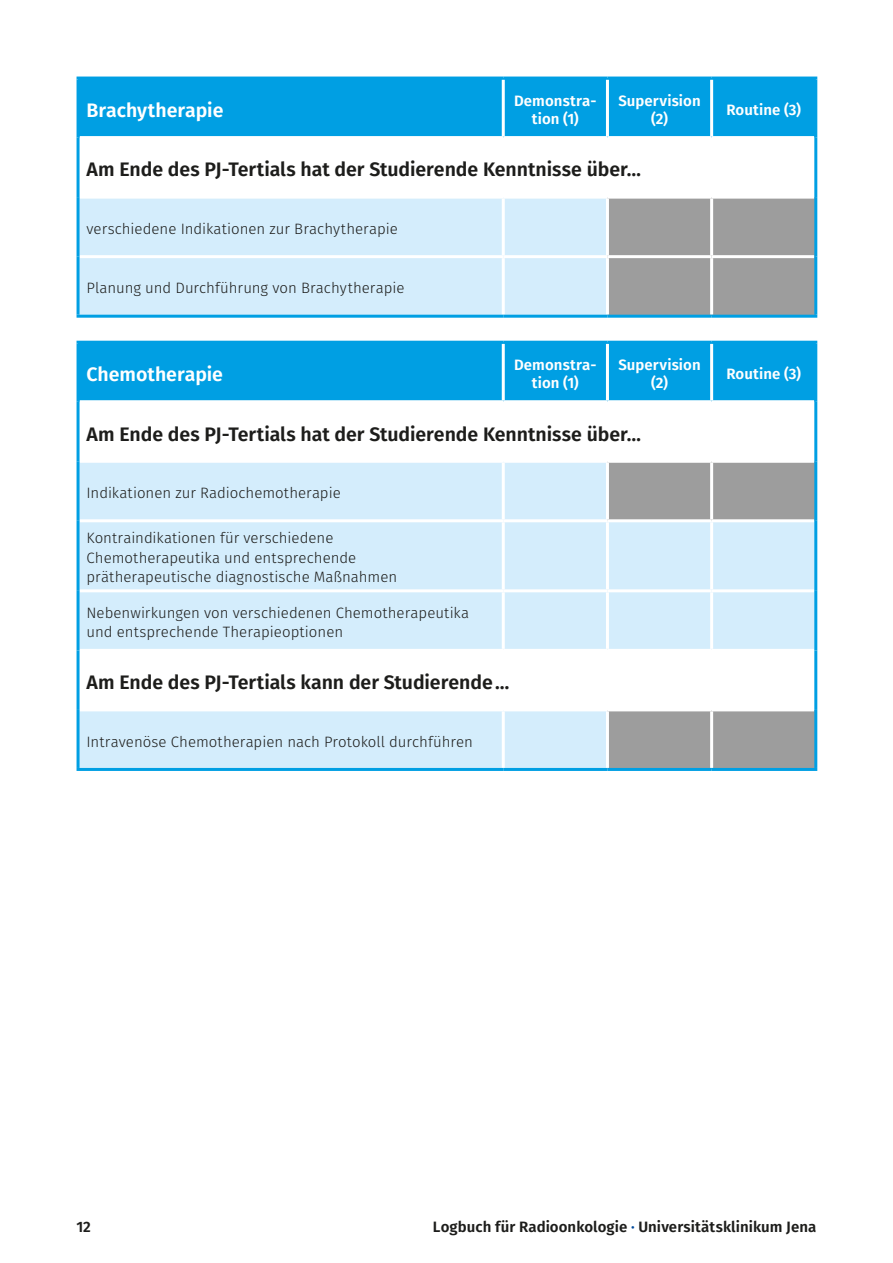
<style>
.page{position:relative;width:893px;height:1263px;background:#fff}
.page>*{position:absolute;margin:0;border:0;box-sizing:border-box;transform-origin:0 0}
.t1{font:600 19.5px "Fira Sans";letter-spacing:-.005em;color:#1d1d1b}
.t2{font:600 19.5px "Fira Sans";color:#fff}
.t3{font:300 15px/19.5px "Fira Sans";color:#1d1d1b}
.t4{font:600 15px/18px "Fira Sans";letter-spacing:.005em;color:#fff;text-align:center}
.t5{font:600 15px "Fira Sans";letter-spacing:.005em;color:#1d1d1b}
.s1{color:#00499a}
</style>
<div class="page">
<div style="left:80px;top:80px;width:734px;height:56px;background:#009fe3"></div>
<div style="left:80px;top:199px;width:422px;height:116px;background:#d4edfc"></div>
<svg style="left:505px;top:199px;width:309px;height:116px;background:#aeb7bc"></svg>
<hr style="left:502px;top:80px;width:3px;height:56px;background:#fff">
<hr style="left:606px;top:80px;width:3px;height:56px;background:#fff">
<hr style="left:710px;top:80px;width:3px;height:56px;background:#fff">
<hr style="left:606px;top:199px;width:3px;height:56px;background:#fff">
<hr style="left:710px;top:199px;width:3px;height:56px;background:#fff">
<hr style="left:80px;top:255px;width:423px;height:3px;background:#fff">
<hr style="left:503px;top:255px;width:104px;height:3px;background:#fff">
<hr style="left:607px;top:255px;width:105px;height:3px;background:#fff">
<hr style="left:606px;top:258px;width:3px;height:57px;background:#fff">
<hr style="left:712px;top:255px;width:102px;height:3px;background:#fff">
<hr style="left:710px;top:258px;width:3px;height:57px;background:#fff">
<hr style="left:77px;top:80px;width:3px;height:58px;background:#009fe3">
<hr style="left:77px;top:77px;width:426px;height:3px;background:#009fe3">
<hr style="left:503px;top:77px;width:104px;height:3px;background:#009fe3">
<hr style="left:607px;top:77px;width:105px;height:3px;background:#009fe3">
<hr style="left:712px;top:77px;width:105px;height:3px;background:#009fe3">
<hr style="left:814px;top:80px;width:3px;height:58px;background:#009fe3">
<hr style="left:77px;top:138px;width:3px;height:59px;background:#009fe3">
<hr style="left:814px;top:138px;width:3px;height:59px;background:#009fe3">
<hr style="left:77px;top:197px;width:3px;height:60px;background:#009fe3">
<hr style="left:814px;top:197px;width:3px;height:60px;background:#009fe3">
<hr style="left:77px;top:257px;width:3px;height:58px;background:#009fe3">
<hr style="left:77px;top:315px;width:426px;height:3px;background:#009fe3">
<hr style="left:503px;top:315px;width:104px;height:3px;background:#009fe3">
<hr style="left:607px;top:315px;width:105px;height:3px;background:#009fe3">
<hr style="left:814px;top:257px;width:3px;height:58px;background:#009fe3">
<hr style="left:712px;top:315px;width:105px;height:3px;background:#009fe3">
<div style="left:80px;top:344px;width:734px;height:56px;background:#009fe3"></div>
<div style="left:80px;top:463px;width:422px;height:305px;background:#d4edfc"></div>
<div style="left:505px;top:463px;width:101px;height:305px;background:#d4edfc"></div>
<svg style="left:609px;top:463px;width:205px;height:305px;background:#bac7ce"></svg>
<div style="left:78px;top:650px;width:738px;height:60px;background:#fff"></div>
<hr style="left:502px;top:344px;width:3px;height:56px;background:#fff">
<hr style="left:606px;top:344px;width:3px;height:56px;background:#fff">
<hr style="left:710px;top:344px;width:3px;height:56px;background:#fff">
<hr style="left:710px;top:463px;width:3px;height:56px;background:#fff">
<hr style="left:80px;top:519px;width:423px;height:3px;background:#fff">
<hr style="left:503px;top:519px;width:104px;height:3px;background:#fff">
<hr style="left:607px;top:519px;width:105px;height:3px;background:#fff">
<hr style="left:712px;top:519px;width:102px;height:3px;background:#fff">
<hr style="left:710px;top:522px;width:3px;height:67px;background:#fff">
<hr style="left:80px;top:589px;width:423px;height:3px;background:#fff">
<hr style="left:503px;top:589px;width:104px;height:3px;background:#fff">
<hr style="left:607px;top:589px;width:105px;height:3px;background:#fff">
<hr style="left:712px;top:589px;width:102px;height:3px;background:#fff">
<hr style="left:710px;top:592px;width:3px;height:57px;background:#fff">
<hr style="left:80px;top:649px;width:423px;height:3px;background:#fff">
<hr style="left:503px;top:649px;width:104px;height:3px;background:#fff">
<hr style="left:607px;top:649px;width:105px;height:3px;background:#fff">
<hr style="left:712px;top:649px;width:102px;height:3px;background:#fff">
<hr style="left:80px;top:708px;width:423px;height:3px;background:#fff">
<hr style="left:503px;top:708px;width:104px;height:3px;background:#fff">
<hr style="left:607px;top:708px;width:105px;height:3px;background:#fff">
<hr style="left:712px;top:708px;width:102px;height:3px;background:#fff">
<hr style="left:710px;top:711px;width:3px;height:57px;background:#fff">
<hr style="left:77px;top:344px;width:3px;height:58px;background:#009fe3">
<hr style="left:814px;top:344px;width:3px;height:58px;background:#009fe3">
<hr style="left:77px;top:402px;width:3px;height:59px;background:#009fe3">
<hr style="left:814px;top:402px;width:3px;height:59px;background:#009fe3">
<hr style="left:77px;top:461px;width:3px;height:60px;background:#009fe3">
<hr style="left:77px;top:521px;width:3px;height:70px;background:#009fe3">
<hr style="left:77px;top:591px;width:3px;height:59px;background:#009fe3">
<hr style="left:814px;top:461px;width:3px;height:60px;background:#009fe3">
<hr style="left:814px;top:521px;width:3px;height:70px;background:#009fe3">
<hr style="left:814px;top:591px;width:3px;height:59px;background:#009fe3">
<hr style="left:77px;top:650px;width:3px;height:60px;background:#009fe3">
<hr style="left:814px;top:650px;width:3px;height:60px;background:#009fe3">
<hr style="left:77px;top:710px;width:3px;height:58px;background:#009fe3">
<hr style="left:77px;top:768px;width:426px;height:3px;background:#009fe3">
<hr style="left:503px;top:768px;width:104px;height:3px;background:#009fe3">
<hr style="left:607px;top:768px;width:105px;height:3px;background:#009fe3">
<hr style="left:814px;top:710px;width:3px;height:58px;background:#009fe3">
<hr style="left:712px;top:768px;width:105px;height:3px;background:#009fe3">
<hr style="left:77px;top:341px;width:426px;height:3px;background:#009fe3">
<hr style="left:503px;top:341px;width:104px;height:3px;background:#009fe3">
<hr style="left:607px;top:341px;width:105px;height:3px;background:#009fe3">
<hr style="left:712px;top:341px;width:105px;height:3px;background:#009fe3">
<h1 class="t2" style="left:87px;top:94px;width:138px">Brachytherapie</h1>
<p class="t4" style="left:514px;top:91px;width:84px">Demonstra&shy;tion (1)</p>
<p class="t4" style="left:618px;top:91px;width:84px">Supervision (2)</p>
<p class="t4" style="left:726px;top:100px;width:76px">Routine (3)</p>
<h1 class="t1" style="left:87px;top:154px;width:556px">Am Ende des PJ-Tertials hat der Studierende Kenntnisse über…</h1>
<p class="t3" style="left:87px;top:219px;width:313px">verschiedene Indikationen zur Brachytherapie</p>
<p class="t3" style="left:87px;top:278px;width:319px">Planung und Durchführung von Brachytherapie</p>
<h1 class="t2" style="left:87px;top:358px;width:138px">Chemotherapie</h1>
<p class="t4" style="left:514px;top:355px;width:84px">Demonstra&shy;tion (1)</p>
<p class="t4" style="left:618px;top:355px;width:84px">Supervision (2)</p>
<p class="t4" style="left:726px;top:364px;width:76px">Routine (3)</p>
<h1 class="t1" style="left:87px;top:418px;width:556px">Am Ende des PJ-Tertials hat der Studierende Kenntnisse über…</h1>
<p class="t3" style="left:87px;top:483px;width:256px">Indikationen zur Radiochemotherapie</p>
<p class="t3" style="left:87px;top:528px;width:312px">Kontraindikationen für verschiedene<br>Chemotherapeutika und entsprechende prätherapeutische diagnostische Maßnahmen</p>
<p class="t3" style="left:87px;top:603px;width:384px">Nebenwirkungen von verschiedenen Chemotherapeutika und entsprechende Therapieoptionen</p>
<h1 class="t1" style="left:87px;top:666px;width:424px">Am Ende des PJ-Tertials kann der Studierende…</h1>
<p class="t3" style="left:87px;top:732px;width:388px">Intravenöse Chemotherapien nach Protokoll durchführen</p>
<p class="t5" style="left:77px;top:1214px;width:16px">12</p>
<p class="t5" style="left:433px;top:1214px;width:385px">Logbuch für Radioonkologie <span class="s1">·</span> Universitätsklinikum Jena</p>
</div>
